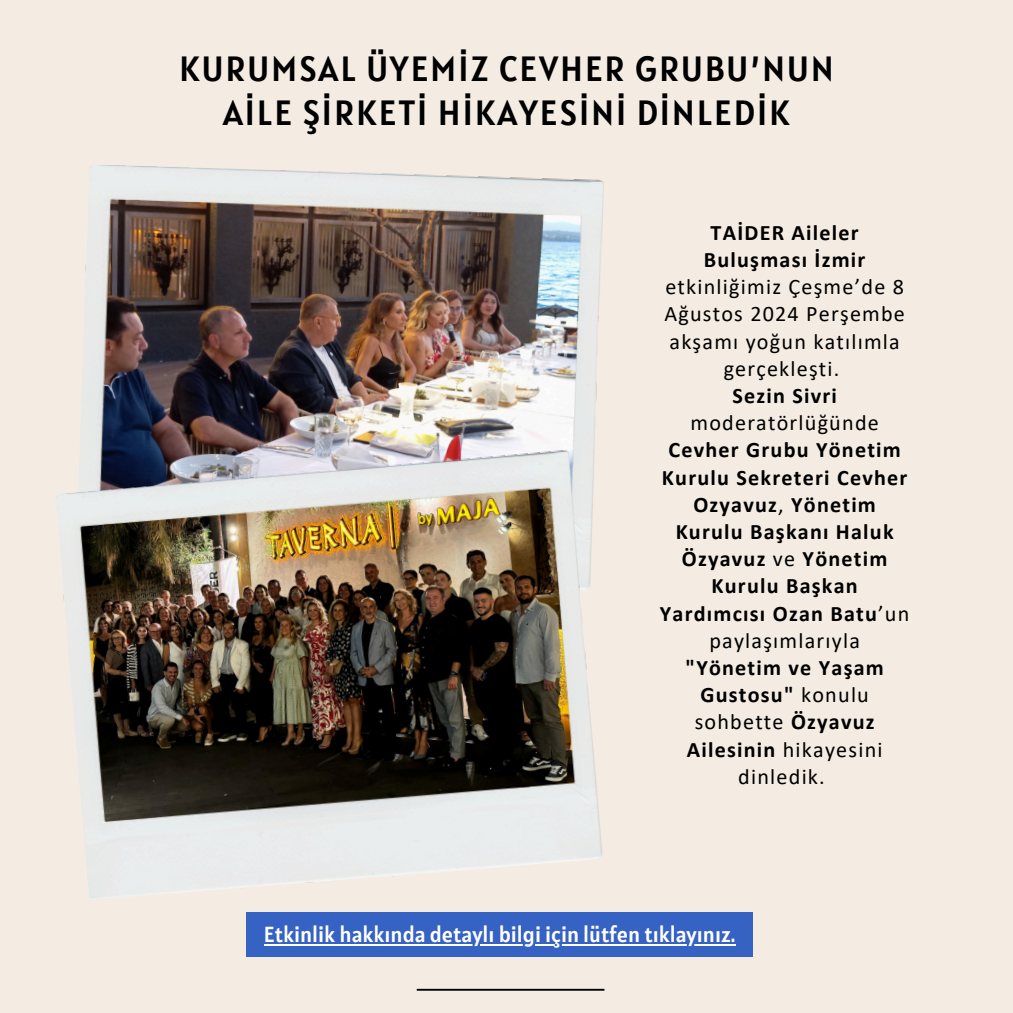
<style>
.page{position:relative;width:1013px;height:1013px;background:#fff}
.page>*{position:absolute;margin:0;border:0;box-sizing:border-box;transform-origin:0 0}
.t1{font:34.88px/44px "Alatsi";letter-spacing:.055em;color:#000;text-align:center}
.t2{font:700 22.12px/27.2px "Calibri";letter-spacing:.055em;color:#000;text-align:center}
.t3{font:22.12px/27.2px "Calibri";letter-spacing:.055em;color:#000;text-align:center}
.t4{font:21.62px "Alatsi";color:#fff}
.s1{font-weight:700}
.s2{font-weight:400}
</style>
<div class="page">
<div style="left:0;top:0;width:1012px;height:1012px;background:#f4ece3"></div>
<hr style="left:417px;top:988px;width:187px;height:2px;background:#000">
<img style="left:80px;top:165px;width:524px;height:284px">
<div style="left:246px;top:912px;width:506px;height:45px;background:#3662c4"></div>
<hr style="left:264px;top:943px;width:471px;height:2px;background:#fff">
<img style="left:56px;top:449px;width:547px;height:450px">
<p class="t1" style="left:179px;top:46px;width:656px">KURUMSAL ÜYEMİZ CEVHER GRUBU’NUN<br>AİLE ŞİRKETİ HİKAYESİNİ DİNLEDİK</p>
<p class="t3" style="left:664px;top:220px;width:242px"><span class="s1">TAİDER Aileler<br>Buluşması İzmir </span>etkinliğimiz Çeşme’de 8<br>Ağustos 2024 Perşembe akşamı yoğun katılımla gerçekleşti.</p>
<p class="t2" style="left:660px;top:384px;width:251px">Sezin Sivri <span class="s2">moderatörlüğünde<br></span>Cevher Grubu Yönetim<br>Kurulu Sekreteri Cevher<br>Ozyavuz<span class="s2">,</span> Yönetim<br>Kurulu Başkanı Haluk<br>Özyavuz <span class="s2">ve</span> Yönetim<br>Kurulu Başkan<br>Yardımcısı Ozan Batu<span class="s2">’un paylaşımlarıyla </span>"Yönetim ve Yaşam<br>Gustosu" <span class="s2">konulu sohbette</span> Özyavuz<br>Ailesinin <span class="s2">hikayesini dinledik.</span></p>
<p class="t4" style="left:264px;top:920px;width:473px">Etkinlik hakkında detaylı bilgi için lütfen tıklayınız.</p>
</div>
